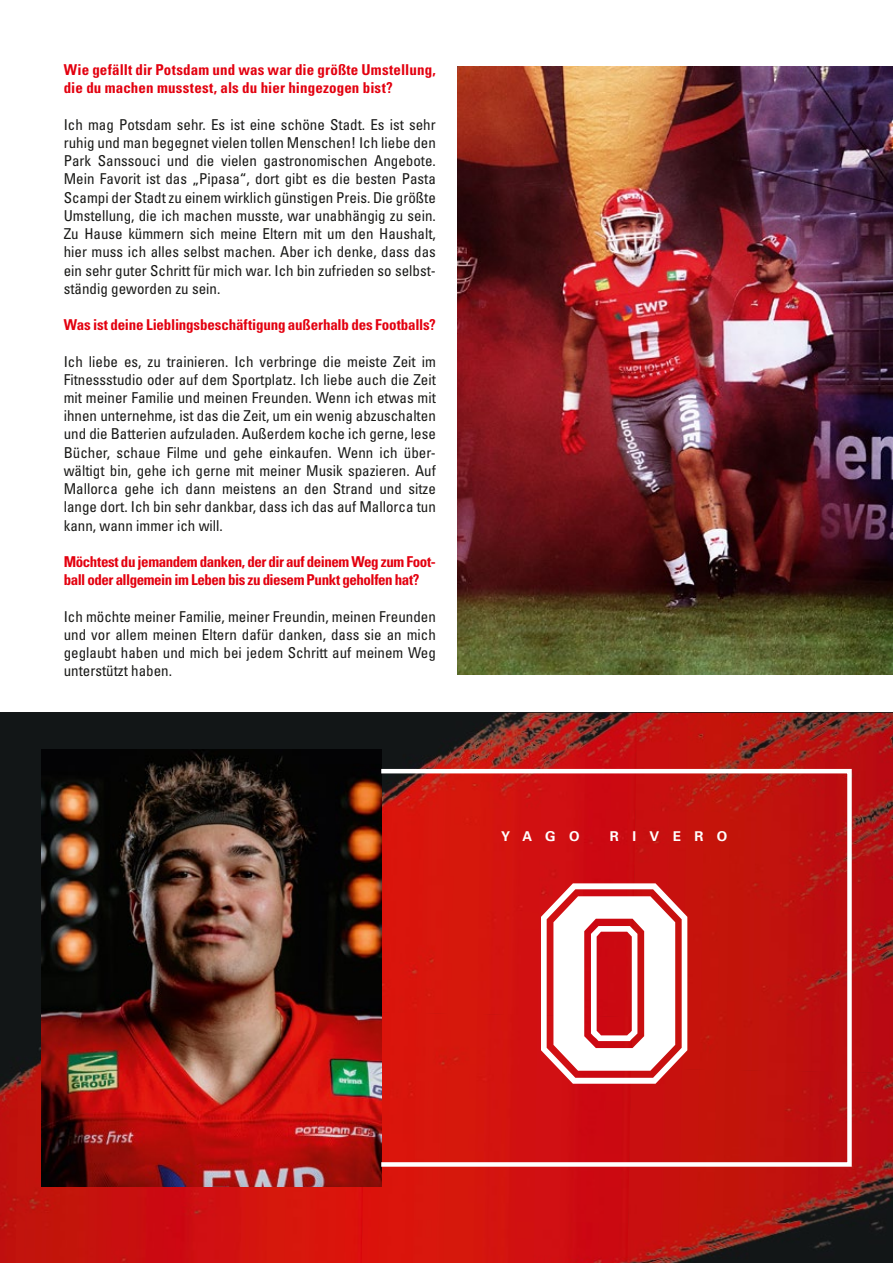
<style>
.page{position:relative;width:893px;height:1263px;background:#fff}
.page>*{position:absolute;margin:0;border:0;box-sizing:border-box;transform-origin:0 0}
.t1{font:500 270px "Collegiate Heavy Outline";color:#fff}
.t2{font:condensed 15px/18.1px "Univers LT Std";color:#1a1a18;text-align:justify}
.t3{font:700 condensed 15px/18.1px "Univers LT Std";letter-spacing:-.03em;color:#e3000f}
.t4{font:700 condensed 15px/18.1px "Univers LT Std";letter-spacing:.01em;color:#e3000f}
.t5{font:700 condensed 15px "Univers LT Std";letter-spacing:-.01em;color:#e3000f}
.t6{font:700 13.5px "Univers LT Std";letter-spacing:.99em;color:#fff}
</style>
<div class="page">
<div style="left:0;top:713px;width:313px;height:292px;background:#121617"></div>
<img style="left:313px;top:713px;width:318px;height:299px">
<img style="left:631px;top:713px;width:262px;height:355px">
<img style="left:0;top:1005px;width:362px;height:258px">
<img style="left:362px;top:1012px;width:270px;height:251px">
<img style="left:627px;top:1068px;width:266px;height:195px">
<img style="left:42px;top:749px;width:339px;height:437px">
<div style="left:379px;top:769px;width:473px;height:398px;border:4px solid #fff"></div>
<img style="left:457px;top:66px;width:436px;height:608px">
<p class="t4" style="left:64px;top:61px;width:374px">Wie gefällt dir Potsdam und was war die größte Umstellung, die du machen musstest, als du hier hingezogen bist?</p>
<p class="t2" style="left:64px;top:115px;width:374px">Ich mag Potsdam sehr. Es ist eine schöne Stadt. Es ist sehr ruhig und man begegnet vielen tollen Menschen! Ich liebe den Park Sanssouci und die vielen gastronomischen Angebote.<br>Mein Favorit ist das „Pipasa“, dort gibt es die besten Pasta Scampi der Stadt zu einem wirklich günstigen Preis. Die größte Umstellung, die ich machen musste, war unabhängig zu sein.<br>Zu Hause kümmern sich meine Eltern mit um den Haushalt, hier muss ich alles selbst machen. Aber ich denke, dass das ein sehr guter Schritt für mich war. Ich bin zufrieden so selbst&shy;ständig geworden zu sein.</p>
<p class="t5" style="left:64px;top:316px;width:374px">Was ist deine Lieblingsbeschäftigung außerhalb des Footballs?</p>
<p class="t2" style="left:64px;top:352px;width:374px">Ich liebe es, zu trainieren. Ich verbringe die meiste Zeit im Fitnessstudio oder auf dem Sportplatz. Ich liebe auch die Zeit mit meiner Familie und meinen Freunden. Wenn ich etwas mit ihnen unternehme, ist das die Zeit, um ein wenig abzuschalten und die Batterien aufzuladen. Außerdem koche ich gerne, lese Bücher, schaue Filme und gehe einkaufen. Wenn ich über&shy;wältigt bin, gehe ich gerne mit meiner Musik spazieren. Auf Mallorca gehe ich dann meistens an den Strand und sitze lange dort. Ich bin sehr dankbar, dass ich das auf Mallorca tun kann, wann immer ich will.</p>
<p class="t3" style="left:64px;top:552px;width:374px">Möchtest du jemandem danken, der dir auf deinem Weg zum Foot&shy;ball oder allgemein im Leben bis zu diesem Punkt geholfen hat?</p>
<p class="t2" style="left:64px;top:607px;width:374px">Ich möchte meiner Familie, meiner Freundin, meinen Freunden und vor allem meinen Eltern dafür danken, dass sie an mich geglaubt haben und mich bei jedem Schritt auf meinem Weg unterstützt haben.</p>
<p class="t6" style="left:501px;top:828px;width:80px">YAGO</p>
<p class="t6" style="left:610px;top:828px;width:119px">RIVERO</p>
<h1 class="t1" style="left:534px;top:881px;width:161px">0</h1>
</div>
